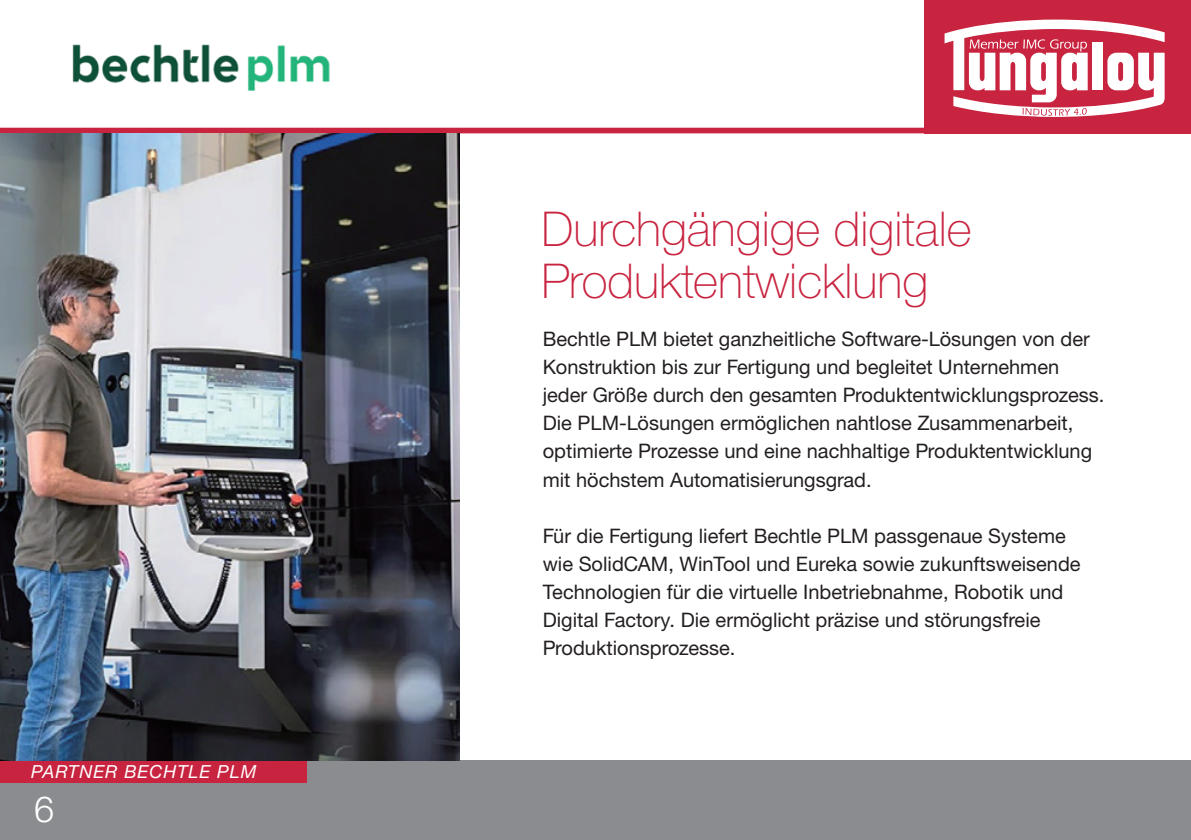
<style>
.page{position:relative;width:1191px;height:840px;background:#fff}
.page>*{position:absolute;margin:0;border:0;box-sizing:border-box;transform-origin:0 0}
.t1{font:100 48px/52px "Helvetica Neue LTW1 G";color:#c8233f}
.t2{font:300 36px "Helvetica Neue LTW1 G";color:#fff}
.t3{font:20px/28px "Helvetica Neue LTW1 G";color:#231f20}
.t4{font:italic 18px "Helvetica Neue LTW1 G";letter-spacing:.05em;color:#fff}
</style>
<div class="page">
<div style="left:0;top:128px;width:1191px;height:5px;background:#c8233f"></div>
<div style="left:0;top:760px;width:1191px;height:79px;background:#8a8c8f"></div>
<div style="left:0;top:760px;width:306px;height:22px;background:#c8233f"></div>
<img style="left:0;top:133px;width:459px;height:627px">
<img style="left:72px;top:44px;width:258px;height:47px">
<div style="left:924px;top:0;width:267px;height:133px;background:#c8233f"></div>
<svg style="left:944px;top:20px;width:220px;height:97px"></svg>
<hr style="left:1190px;top:0;width:1px;height:133px;background:#008345">
<p class="t4" style="left:31px;top:760px;width:227px">PARTNER BECHTLE PLM</p>
<h2 class="t2" style="left:34px;top:786px;width:22px">6</h2>
<h1 class="t1" style="left:541px;top:202px;width:432px">Durchgängige digitale<br>Produktentwicklung</h1>
<p class="t3" style="left:543px;top:325px;width:563px">Bechtle PLM bietet ganzheitliche Software-Lösungen von der Konstruktion bis zur Fertigung und begleitet Unternehmen jeder Größe durch den gesamten Produktentwicklungsprozess.<br>Die PLM-Lösungen ermöglichen nahtlose Zusammenarbeit, optimierte Prozesse und eine nachhaltige Produktentwicklung mit höchstem Automatisierungsgrad.</p>
<p class="t3" style="left:543px;top:521px;width:539px">Für die Fertigung liefert Bechtle PLM passgenaue Systeme wie SolidCAM, WinTool und Eureka sowie zukunftsweisende Technologien für die virtuelle Inbetriebnahme, Robotik und Digital Factory. Die ermöglicht präzise und störungsfreie Produktionsprozesse.</p>
</div>
